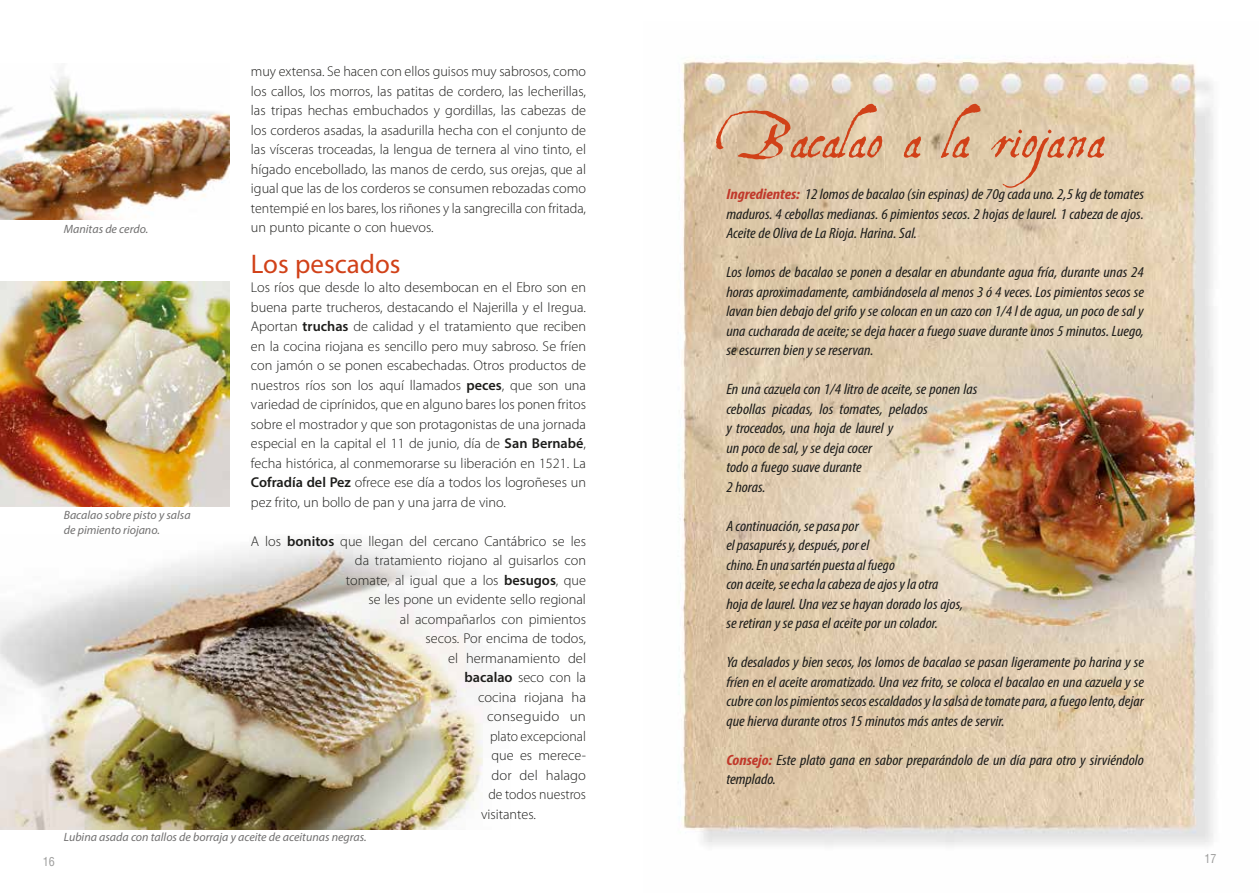
<style>
.page{position:relative;width:1259px;height:893px;background:#fff}
.page>*{position:absolute;margin:0;border:0;box-sizing:border-box;transform-origin:0 0}
.t1{font:54px "Aquiline Two";color:#d14118}
.t2{font:27px "Myriad Pro";color:#d14118}
.t3{font:italic condensed 15px/19.5px "Myriad Pro";color:#1d1d1b;text-align:justify;scale:1.1 1}
.t4{font:300 14.25px/19.5px "Myriad Pro";color:#1d1d1b;text-align:justify}
.t5{font:300 14.25px "Myriad Pro";color:#1d1d1b;scale:.96 1}
.t6{font:300 14.25px "Myriad Pro";color:#1d1d1b;scale:1.05 1}
.t7{font:italic 12px/14.4px "Myriad Pro";color:#706f6f}
.t8{font:condensed 12px "Swiss 721 BT";color:#9d9d9c}
.s1{font-weight:600}
.s2{font-weight:700;color:#c1392b}
</style>
<div class="page">
<img style="left:0;top:543px;width:483px;height:286px">
<img style="left:0;top:282px;width:229px;height:224px">
<img style="left:0;top:76px;width:230px;height:144px">
<img style="left:678px;top:56px;width:536px;height:790px">
<p class="t7" style="left:64px;top:222px;width:86px">Manitas de cerdo.</p>
<p class="t7" style="left:64px;top:508px;width:128px">Bacalao sobre pisto y salsa de pimiento riojano.</p>
<p class="t4" style="left:251px;top:61px;width:337px">muy extensa. Se hacen con ellos guisos muy sabrosos, como los callos, los morros, las patitas de cordero, las lecherillas, las tripas hechas embuchados y gordillas, las cabezas de los corderos asadas, la asadurilla hecha con el conjunto de las vísceras troceadas, la lengua de ternera al vino tinto, el hígado encebollado, las manos de cerdo, sus orejas, que al igual que las de los corderos se consumen rebozadas como tentempié en los bares, los riñones y la sangrecilla con fritada, un punto picante o con huevos.</p>
<h2 class="t2" style="left:251px;top:247px;width:151px">Los pescados</h2>
<p class="t4" style="left:251px;top:277px;width:337px">Los ríos que desde lo alto desembocan en el Ebro son en buena parte trucheros, destacando el Najerilla y el Iregua.<br>Aportan <span class="s1">truchas</span> de calidad y el tratamiento que reciben en la cocina riojana es sencillo pero muy sabroso. Se fríen con jamón o se ponen escabechadas. Otros productos de nuestros ríos son los aquí llamados <span class="s1">peces</span>, que son una variedad de ciprínidos, que en alguno bares los ponen fritos sobre el mostrador y que son protagonistas de una jornada especial en la capital el 11 de junio, día de <span class="s1">San Bernabé</span>, fecha histórica, al conmemorarse su liberación en 1521. La <span class="s1">Cofradía del Pez</span> ofrece ese día a todos los logroñeses un pez frito, un bollo de pan y una jarra de vino.</p>
<p class="t4" style="left:251px;top:531px;width:336px">A los <span class="s1">bonitos</span> que llegan del cercano Cantábrico se les</p>
<p class="t4" style="left:355px;top:550px;width:233px">da tratamiento riojano al guisarlos con</p>
<p class="t4" style="left:346px;top:570px;width:242px">tomate, al igual que a los <span class="s1">besugos</span>, que</p>
<p class="t4" style="left:368px;top:589px;width:219px">se les pone un evidente sello regional</p>
<p class="t4" style="left:400px;top:609px;width:188px">al acompañarlos con pimientos</p>
<p class="t4" style="left:425px;top:628px;width:162px">secos. Por encima de todos,</p>
<p class="t4" style="left:448px;top:648px;width:140px">el hermanamiento del</p>
<p class="t4" style="left:464px;top:667px;width:123px"><span class="s1">bacalao</span> seco con la</p>
<p class="t4" style="left:478px;top:687px;width:109px">cocina riojana ha</p>
<p class="t6" style="left:487px;top:708px;width:96px">conseguido un</p>
<p class="t5" style="left:490px;top:727px;width:102px">plato excepcional</p>
<p class="t4" style="left:491px;top:745px;width:96px">que es merece-</p>
<p class="t4" style="left:491px;top:765px;width:96px">dor del halago</p>
<p class="t5" style="left:488px;top:786px;width:103px">de todos nuestros</p>
<p class="t4" style="left:481px;top:804px;width:57px">visitantes.</p>
<p class="t7" style="left:64px;top:830px;width:304px">Lubina asada con tallos de borraja y aceite de aceitunas negras.</p>
<h1 class="t1" style="left:730px;top:107px;width:376px">Bacalao a la riojana</h1>
<p class="t3" style="left:726px;top:184px;width:381px"><span class="s2">Ingredientes:</span> 12 lomos de bacalao (sin espinas) de 70g cada uno. 2,5 kg de tomates maduros. 4 cebollas medianas. 6 pimientos secos. 2 hojas de laurel. 1 cabeza de ajos.<br>Aceite de Oliva de La Rioja. Harina. Sal.</p>
<p class="t3" style="left:726px;top:262px;width:381px">Los lomos de bacalao se ponen a desalar en abundante agua fría, durante unas 24 horas aproximadamente, cambiándosela al menos 3 ó 4 veces. Los pimientos secos se lavan bien debajo del grifo y se colocan en un cazo con 1/4 l de agua, un poco de sal y una cucharada de aceite; se deja hacer a fuego suave durante unos 5 minutos. Luego, se escurren bien y se reservan.</p>
<p class="t3" style="left:726px;top:379px;width:230px;text-align:left">En una cazuela con 1/4 litro de aceite, se ponen las cebollas picadas, los tomates, pelados<br>y troceados, una hoja de laurel y<br>un poco de sal, y se deja cocer<br>todo a fuego suave durante<br>2 horas.</p>
<p class="t3" style="left:726px;top:516px;width:217px;text-align:left">A continuación, se pasa por<br>el pasapurés y, después, por el<br>chino. En una sartén puesta al fuego<br>con aceite, se echa la cabeza de ajos y la otra hoja de laurel. Una vez se hayan dorado los ajos, se retiran y se pasa el aceite por un colador.</p>
<p class="t3" style="left:726px;top:652px;width:381px">Ya desalados y bien secos, los lomos de bacalao se pasan ligeramente po harina y se fríen en el aceite aromatizado. Una vez frito, se coloca el bacalao en una cazuela y se cubre con los pimientos secos escaldados y la salsa de tomate para, a fuego lento, dejar que hierva durante otros 15 minutos más antes de servir.</p>
<p class="t3" style="left:726px;top:750px;width:381px"><span class="s2">Consejo:</span> Este plato gana en sabor preparándolo de un día para otro y sirviéndolo templado.</p>
<p class="t8" style="left:1204px;top:852px;width:13px">17</p>
<p class="t8" style="left:43px;top:854px;width:13px">16</p>
<p class="t8" style="left:1204px;top:855px;width:13px">05</p>
</div>
